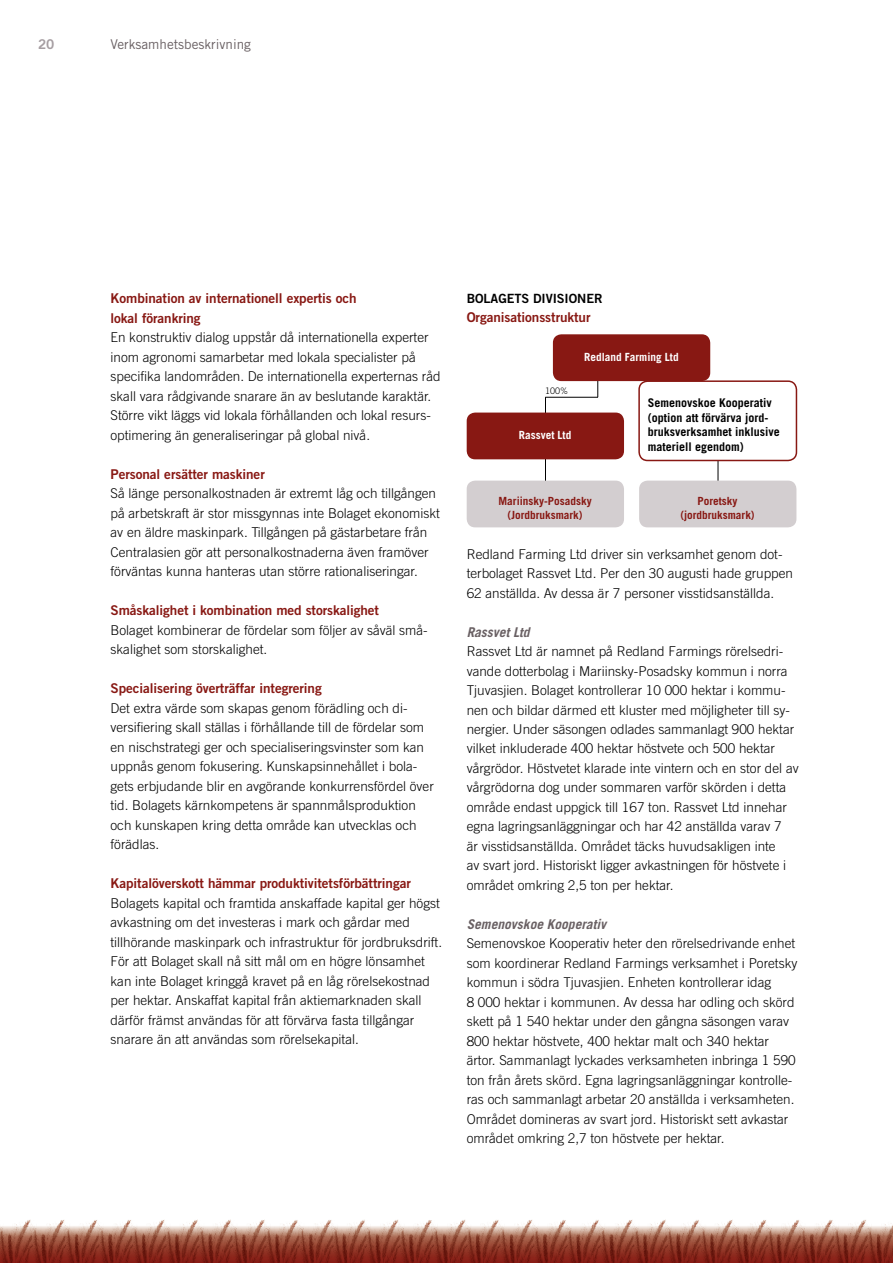
<style>
.page{position:relative;width:893px;height:1263px;background:#fff}
.page>*{position:absolute;margin:0;border:0;box-sizing:border-box;transform-origin:0 0}
.t1{font:300 13.5px/19.5px "Trade Gothic";color:#000}
.t2{font:13.5px/19.5px "Trade Gothic Bold Two";letter-spacing:-.005em;color:#881813}
.t3{font:italic 700 13.5px "Trade Gothic";color:#696063}
.t4{font:13.5px "Trade Gothic";color:#696063}
.t5{font:13.5px "Trade Gothic Bold Two";color:#a69ea2}
.t6{font:12.75px "Trade Gothic Bold Two";color:#000}
.t7{font:700 12px/14.4px "Trade Gothic";color:#000}
.t8{font:700 11.25px/13.5px "Trade Gothic";color:#881813;text-align:center}
.t9{font:700 11.25px "Trade Gothic";color:#fff}
.t10{font:300 9px "Trade Gothic";color:#000}
</style>
<div class="page">
<img style="left:0;top:1219px;width:893px;height:44px">
<hr style="left:718px;top:407px;width:1px;height:84px;background:#000">
<div style="left:639px;top:381px;width:157px;height:79px;background:#fff;border-radius:9px"></div>
<div style="left:638px;top:380px;width:159px;height:81px;border:2px solid #881813;border-radius:9px"></div>
<hr style="left:545px;top:397px;width:1px;height:84px;background:#000">
<hr style="left:545px;top:397px;width:53px;height:1px;background:#000">
<svg style="left:597px;top:381px;width:1px;height:16px"></svg>
<div style="left:553px;top:334px;width:157px;height:47px;background:#881813;border-radius:9px"></div>
<div style="left:467px;top:413px;width:157px;height:46px;background:#881813;border-radius:9px"></div>
<div style="left:467px;top:481px;width:157px;height:46px;background:#d3ced0;border-radius:9px"></div>
<div style="left:639px;top:481px;width:157px;height:46px;background:#d3ced0;border-radius:9px"></div>
<p class="t5" style="left:38px;top:36px;width:18px">20</p>
<p class="t4" style="left:111px;top:36px;width:142px">Verksamhetsbeskrivning</p>
<p class="t2" style="left:111px;top:288px;width:248px">Kombination av internationell expertis och lokal förankring</p>
<p class="t1" style="left:111px;top:328px;width:332px">En konstruktiv dialog uppstår då internationella experter inom agronomi samarbetar med lokala specialister på specifika landområden. De internationella experternas råd skall vara rådgivande snarare än av beslutande karaktär.<br>Större vikt läggs vid lokala förhållanden och lokal resurs&shy;optimering än generaliseringar på global nivå.</p>
<p class="t2" style="left:111px;top:464px;width:156px">Personal ersätter maskiner</p>
<p class="t1" style="left:111px;top:483px;width:331px">Så länge personalkostnaden är extremt låg och tillgången på arbetskraft är stor missgynnas inte Bolaget ekonomiskt av en äldre maskinpark. Tillgången på gästarbetare från Centralasien gör att personalkostnaderna även framöver förväntas kunna hanteras utan större rationaliseringar.</p>
<p class="t2" style="left:111px;top:600px;width:270px">Småskalighet i kombination med storskalighet</p>
<p class="t1" style="left:111px;top:620px;width:319px">Bolaget kombinerar de fördelar som följer av såväl små&shy;skalighet som storskalighet.</p>
<p class="t2" style="left:111px;top:678px;width:213px">Specialisering överträffar integrering</p>
<p class="t1" style="left:111px;top:698px;width:325px">Det extra värde som skapas genom förädling och di&shy;versifiering skall ställas i förhållande till de fördelar som en nischstrategi ger och specialiseringsvinster som kan uppnås genom fokusering. Kunskapsinnehållet i bola&shy;gets erbjudande blir en avgörande konkurrensfördel över tid. Bolagets kärnkompetens är spannmålsproduktion och kunskapen kring detta område kan utvecklas och förädlas.</p>
<p class="t2" style="left:111px;top:873px;width:302px">Kapitalöverskott hämmar produktivitetsförbättringar</p>
<p class="t1" style="left:111px;top:893px;width:333px">Bolagets kapital och framtida anskaffade kapital ger högst avkastning om det investeras i mark och gårdar med tillhörande maskinpark och infrastruktur för jordbruksdrift.<br>För att Bolaget skall nå sitt mål om en högre lönsamhet kan inte Bolaget kringgå kravet på en låg rörelsekostnad per hektar. Anskaffat kapital från aktiemarknaden skall därför främst användas för att förvärva fasta tillgångar snarare än att användas som rörelsekapital.</p>
<p class="t6" style="left:467px;top:290px;width:26px">Bolagets</p>
<p class="t6" style="left:533px;top:290px;width:7px">divisi</p>
<p class="t6" style="left:569px;top:290px;width:18px">oner</p>
<p class="t2" style="left:467px;top:307px;width:125px">Organisationsstruktur</p>
<p class="t10" style="left:545px;top:386px;width:25px">100%</p>
<p class="t9" style="left:519px;top:428px;width:54px">Rassvet Ltd</p>
<p class="t9" style="left:584px;top:350px;width:96px">Redland Farming Ltd</p>
<p class="t7" style="left:648px;top:396px;width:133px">Semenovskoe Kooperativ (option att förvärva jord&shy;bruksverksamhet inklusive materiell egendom)</p>
<p class="t8" style="left:499px;top:494px;width:95px">Mariinsky-Posadsky (Jordbruksmark)</p>
<p class="t8" style="left:680px;top:494px;width:76px">Poretsky (jordbruksmark)</p>
<p class="t1" style="left:467px;top:544px;width:328px">Redland Farming Ltd driver sin verksamhet genom dot&shy;terbolaget Rassvet Ltd. Per den 30 augusti hade gruppen<br>62 anställda. Av dessa är 7 personer visstidsanställda.</p>
<p class="t3" style="left:467px;top:623px;width:64px">Rassvet Ltd</p>
<p class="t1" style="left:467px;top:641px;width:334px">Rassvet Ltd är namnet på Redland Farmings rörelsedri&shy;vande dotterbolag i Mariinsky-Posadsky kommun i norra Tjuvasjien. Bolaget kontrollerar 10 000 hektar i kommu&shy;nen och bildar därmed ett kluster med möjligheter till sy&shy;nergier. Under säsongen odlades sammanlagt 900 hektar vilket inkluderade 400 hektar höstvete och 500 hektar vårgrödor. Höstvetet klarade inte vintern och en stor del av vårgrödorna dog under sommaren varför skörden i detta område endast uppgick till 167 ton. Rassvet Ltd innehar egna lagringsanläggningar och har 42 anställda varav 7<br>är visstidsanställda. Området täcks huvudsakligen inte<br>av svart jord. Historiskt ligger avkastningen för höstvete i området omkring 2,5 ton per hektar.</p>
<p class="t3" style="left:467px;top:916px;width:141px">Semenovskoe Kooperativ</p>
<p class="t1" style="left:467px;top:934px;width:332px">Semenovskoe Kooperativ heter den rörelsedrivande enhet som koordinerar Redland Farmings verksamhet i Poretsky kommun i södra Tjuvasjien. Enheten kontrollerar idag<br>8 000 hektar i kommunen. Av dessa har odling och skörd skett på 1 540 hektar under den gångna säsongen varav 800 hektar höstvete, 400 hektar malt och 340 hektar ärtor. Sammanlagt lyckades verksamheten inbringa 1 590 ton från årets skörd. Egna lagringsanläggningar kontrolle&shy;ras och sammanlagt arbetar 20 anställda i verksamheten.<br>Området domineras av svart jord. Historiskt sett avkastar området omkring 2,7 ton höstvete per hektar.</p>
</div>
